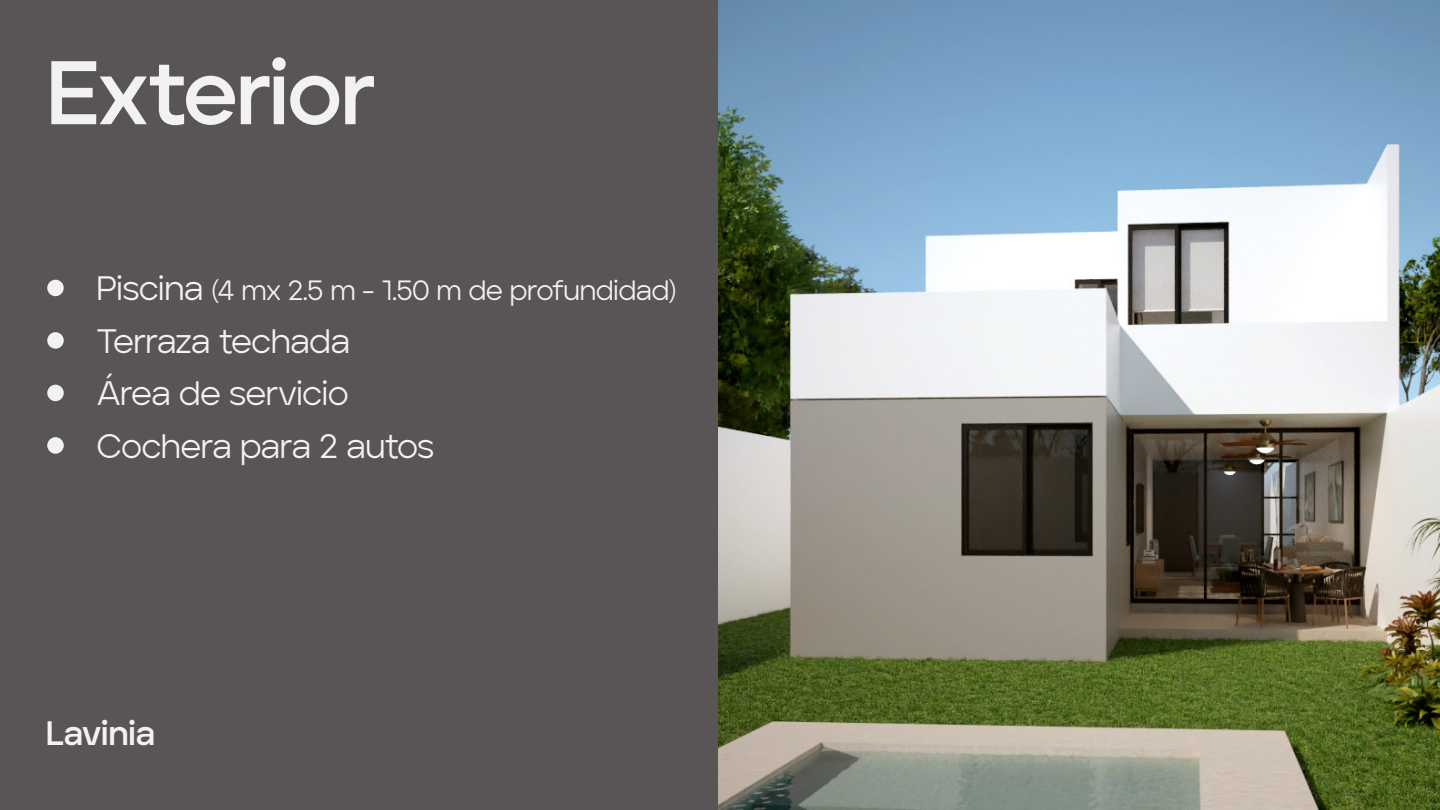
<style>
.page{position:relative;width:1440px;height:810px;background:#fff}
.page>*{position:absolute;margin:0;border:0;box-sizing:border-box;transform-origin:0 0}
.t1{font:700 90px "Aventa";letter-spacing:-.025em;color:#f2f2f2}
.t2{font:33.75px/52.5px "Aventa";letter-spacing:-.025em;color:#f2f2f2}
.t3{font:700 33.75px "Aventa";letter-spacing:-.025em;color:#f2f2f2}
.t4{font:27.75px "Aventa";letter-spacing:-.015em;color:#f2f2f2}
.s1{font-size:33.75px}
</style>
<div class="page">
<div style="left:0;top:0;width:719px;height:810px;background:#595456"></div>
<div style="left:47px;top:385px;width:17px;height:16px;background:#f2f2f2;border-radius:50%"></div>
<div style="left:47px;top:437px;width:17px;height:17px;background:#f2f2f2;border-radius:50%"></div>
<div style="left:47px;top:280px;width:17px;height:16px;background:#f2f2f2;border-radius:50%"></div>
<div style="left:47px;top:332px;width:17px;height:17px;background:#f2f2f2;border-radius:50%"></div>
<img style="left:718px;top:0;width:722px;height:810px">
<h1 class="t1" style="left:46px;top:38px;width:332px">Exterior</h1>
<p class="t4" style="left:97px;top:273px;width:581px"><span class="s1">Piscina</span> (4 mx 2.5 m - 1.50 m de profundidad)</p>
<p class="t2" style="left:97px;top:315px;width:339px">Terraza techada<br>Área de servicio<br>Cochera para 2 autos</p>
<p class="t3" style="left:46px;top:712px;width:111px">Lavinia</p>
</div>
